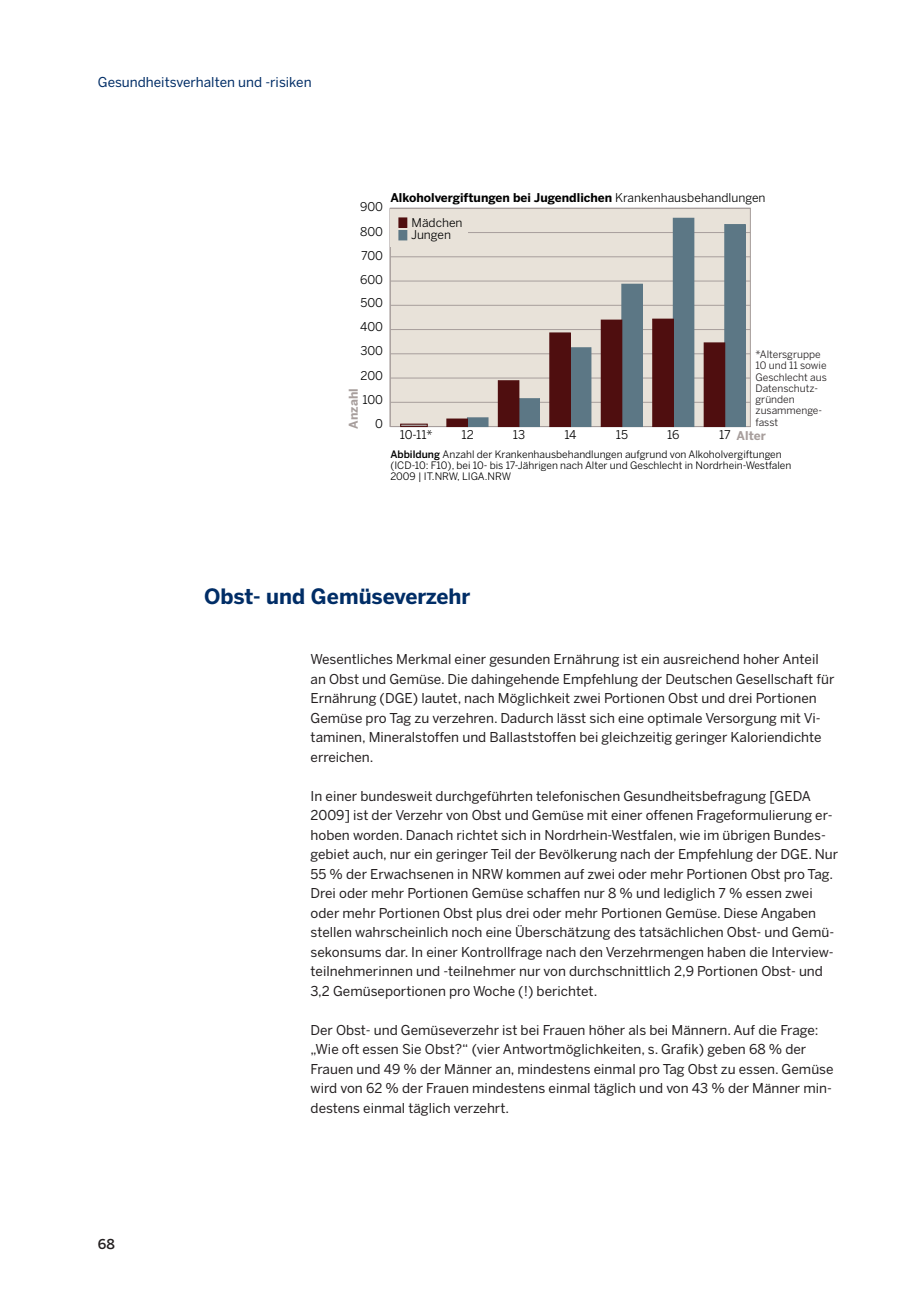
<style>
.page{position:relative;width:919px;height:1289px;background:#fff}
.page>*{position:absolute;margin:0;border:0;box-sizing:border-box;transform-origin:0 0}
.t1{font:700 21px "Benton Sans";color:#002d66}
.t2{font:13.5px/19.5px "Benton Sans";color:#231f20}
.t3{font:13.5px "Benton Sans";color:#002d66}
.t4{font:500 13.5px "Benton Sans";color:#231f20}
.t5{font:700 12px "Benton Sans";color:#000}
.t6{font:12px/12.5px "Benton Sans";color:#000}
.t7{font:700 12px "Benton Sans";color:#a79e9c}
.t8{font:10.2px/10.8px "Benton Sans";color:#000}
.t9{font:10.2px/11.2px "Benton Sans";color:#231f20}
.s1{font-weight:400}
.s2{font-weight:400;color:#000}
.s3{font-weight:500}
</style>
<div class="page">
<div style="left:390px;top:208px;width:360px;height:218px;background:#e8e2d9"></div>
<hr style="left:390px;top:208px;width:1px;height:218px;background:#a79e9c">
<hr style="left:390px;top:426px;width:360px;height:1px;background:#a79e9c">
<hr style="left:390px;top:402px;width:360px;height:1px;background:#a79e9c">
<hr style="left:390px;top:377px;width:360px;height:1px;background:#a79e9c">
<hr style="left:390px;top:353px;width:360px;height:1px;background:#a79e9c">
<hr style="left:390px;top:329px;width:360px;height:1px;background:#a79e9c">
<hr style="left:390px;top:305px;width:360px;height:1px;background:#a79e9c">
<hr style="left:390px;top:280px;width:360px;height:1px;background:#a79e9c">
<hr style="left:390px;top:256px;width:360px;height:1px;background:#a79e9c">
<hr style="left:390px;top:232px;width:360px;height:1px;background:#a79e9c">
<hr style="left:390px;top:208px;width:360px;height:1px;background:#a79e9c">
<div style="left:467px;top:418px;width:21px;height:8px;background:#5c7785"></div>
<div style="left:467px;top:417px;width:21px;height:10px;border:1px solid #5c7785"></div>
<div style="left:519px;top:398px;width:20px;height:28px;background:#5c7785"></div>
<div style="left:518px;top:398px;width:22px;height:29px;border:1px solid #5c7785"></div>
<div style="left:570px;top:348px;width:21px;height:78px;background:#5c7785"></div>
<div style="left:570px;top:347px;width:21px;height:80px;border:1px solid #5c7785"></div>
<div style="left:621px;top:284px;width:21px;height:142px;background:#5c7785"></div>
<div style="left:621px;top:284px;width:21px;height:143px;border:1px solid #5c7785"></div>
<div style="left:673px;top:218px;width:20px;height:208px;background:#5c7785"></div>
<div style="left:672px;top:218px;width:22px;height:209px;border:1px solid #5c7785"></div>
<div style="left:724px;top:224px;width:21px;height:202px;background:#5c7785"></div>
<div style="left:724px;top:224px;width:21px;height:203px;border:1px solid #5c7785"></div>
<div style="left:400px;top:423px;width:27px;height:4px;border:1px solid #4f0e0f"></div>
<div style="left:447px;top:419px;width:20px;height:7px;background:#4f0e0f"></div>
<div style="left:446px;top:418px;width:22px;height:9px;border:1px solid #4f0e0f"></div>
<div style="left:498px;top:381px;width:21px;height:45px;background:#4f0e0f"></div>
<div style="left:498px;top:380px;width:21px;height:47px;border:1px solid #4f0e0f"></div>
<div style="left:549px;top:333px;width:21px;height:93px;background:#4f0e0f"></div>
<div style="left:549px;top:332px;width:21px;height:95px;border:1px solid #4f0e0f"></div>
<div style="left:601px;top:320px;width:20px;height:106px;background:#4f0e0f"></div>
<div style="left:600px;top:320px;width:22px;height:107px;border:1px solid #4f0e0f"></div>
<div style="left:652px;top:319px;width:21px;height:107px;background:#4f0e0f"></div>
<div style="left:652px;top:319px;width:21px;height:108px;border:1px solid #4f0e0f"></div>
<div style="left:704px;top:343px;width:20px;height:83px;background:#4f0e0f"></div>
<div style="left:703px;top:342px;width:22px;height:85px;border:1px solid #4f0e0f"></div>
<div style="left:390px;top:209px;width:78px;height:38px;background:#e8e2d9"></div>
<div style="left:399px;top:218px;width:8px;height:9px;background:#4f0e0f"></div>
<div style="left:398px;top:217px;width:9px;height:11px;border:1px solid #4f0e0f"></div>
<div style="left:399px;top:230px;width:8px;height:10px;background:#5c7785"></div>
<div style="left:398px;top:230px;width:9px;height:10px;border:1px solid #5c7785"></div>
<p class="t3" style="left:98px;top:74px;width:215px">Gesundheitsverhalten und -risiken</p>
<p class="t6" style="left:360px;top:201px;width:25px">900</p>
<p class="t6" style="left:360px;top:225px;width:24px">800</p>
<p class="t6" style="left:361px;top:249px;width:23px">700</p>
<p class="t6" style="left:360px;top:273px;width:25px">600</p>
<p class="t6" style="left:360px;top:296px;width:24px">500</p>
<p class="t6" style="left:360px;top:320px;width:24px">400</p>
<p class="t6" style="left:360px;top:345px;width:24px">300</p>
<p class="t6" style="left:360px;top:369px;width:24px">200</p>
<p class="t7" style="left:346px;top:428px;width:42px;rotate:-90deg">Anzahl</p>
<p class="t6" style="left:362px;top:393px;width:22px">100</p>
<p class="t6" style="left:375px;top:417px;width:9px">0</p>
<p class="t5" style="left:390px;top:190px;width:376px">Alkoholvergiftungen bei Jugendlichen <span class="s1">Krankenhausbehandlungen</span></p>
<p class="t6" style="left:411px;top:216px;width:53px">Mädchen<br>Jungen</p>
<p class="t9" style="left:755px;top:349px;width:73px">*Altersgruppe<br>10 und 11 sowie<br>Geschlecht aus<br>Datenschutz&shy;gründen zusammenge&shy;fasst</p>
<p class="t6" style="left:399px;top:428px;width:34px">10-11*</p>
<p class="t6" style="left:461px;top:428px;width:14px">12</p>
<p class="t6" style="left:513px;top:428px;width:14px">13</p>
<p class="t6" style="left:564px;top:428px;width:13px">14</p>
<p class="t6" style="left:616px;top:428px;width:14px">15</p>
<p class="t6" style="left:667px;top:428px;width:14px">16</p>
<p class="t7" style="left:719px;top:429px;width:48px"><span class="s2">17</span> Alter</p>
<p class="t8" style="left:390px;top:449px;width:402px"><span class="s3">Abbildung</span> Anzahl der Krankenhausbehandlungen aufgrund von Alkoholvergiftungen (ICD-10: F10), bei 10- bis 17-Jährigen nach Alter und Geschlecht in Nordrhein-Westfalen<br>2009 | IT.NRW, LIGA.NRW</p>
<h1 class="t1" style="left:204px;top:584px;width:268px">Obst- und Gemüseverzehr</h1>
<p class="t4" style="left:98px;top:1235px;width:19px">68</p>
<p class="t2" style="left:310px;top:649px;width:525px">Wesentliches Merkmal einer gesunden Ernährung ist ein ausreichend hoher Anteil an Obst und Gemüse. Die dahingehende Empfehlung der Deutschen Gesellschaft für Ernährung (DGE) lautet, nach Möglichkeit zwei Portionen Obst und drei Portionen Gemüse pro Tag zu verzehren. Dadurch lässt sich eine optimale Versorgung mit Vi&shy;taminen, Mineralstoffen und Ballaststoffen bei gleichzeitig geringer Kaloriendichte erreichen.</p>
<p class="t2" style="left:310px;top:785px;width:529px">In einer bundesweit durchgeführten telefonischen Gesundheitsbefragung [GEDA 2009] ist der Verzehr von Obst und Gemüse mit einer offenen Frageformulierung er&shy;hoben worden. Danach richtet sich in Nordrhein-Westfalen, wie im übrigen Bundes&shy;gebiet auch, nur ein geringer Teil der Bevölkerung nach der Empfehlung der DGE. Nur 55 % der Erwachsenen in NRW kommen auf zwei oder mehr Portionen Obst pro Tag.<br>Drei oder mehr Portionen Gemüse schaffen nur 8 % und lediglich 7 % essen zwei oder mehr Portionen Obst plus drei oder mehr Portionen Gemüse. Diese Angaben stellen wahrscheinlich noch eine Überschätzung des tatsächlichen Obst- und Gemü&shy;sekonsums dar. In einer Kontrollfrage nach den Verzehrmengen haben die Interview&shy;teilnehmerinnen und -teilnehmer nur von durchschnittlich 2,9 Portionen Obst- und 3,2 Gemüseportionen pro Woche (!) berichtet.</p>
<p class="t2" style="left:310px;top:1019px;width:524px">Der Obst- und Gemüseverzehr ist bei Frauen höher als bei Männern. Auf die Frage: „Wie oft essen Sie Obst?“ (vier Antwortmöglichkeiten, s. Grafik) geben 68 % der Frauen und 49 % der Männer an, mindestens einmal pro Tag Obst zu essen. Gemüse wird von 62 % der Frauen mindestens einmal täglich und von 43 % der Männer min&shy;destens einmal täglich verzehrt.</p>
</div>
